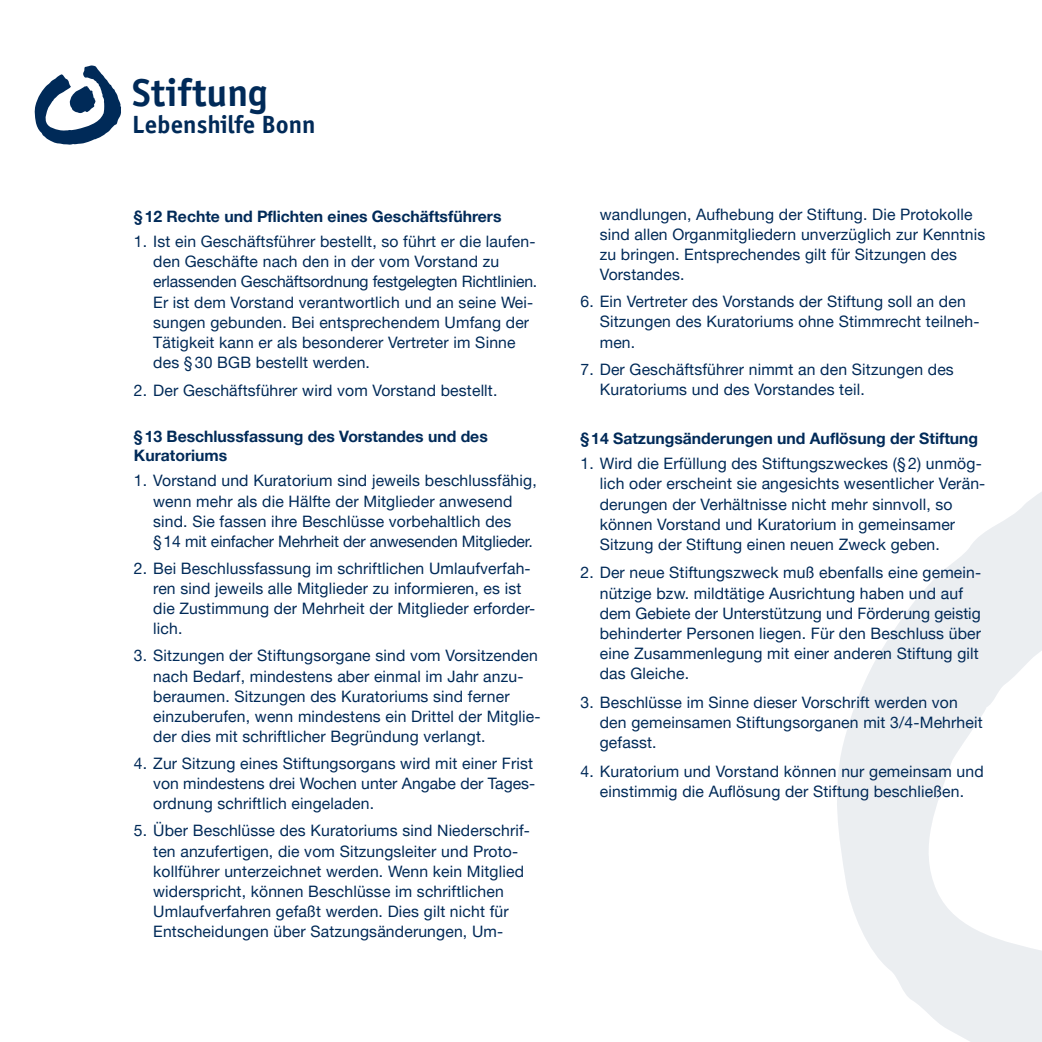
<style>
.page{position:relative;width:1042px;height:1042px;background:#fff}
.page>*{position:absolute;margin:0;border:0;box-sizing:border-box;transform-origin:0 0}
.t1{font:700 38.85px "Officina Sans";color:#002a58}
.t2{font:700 25.03px "Officina Sans";color:#002a58}
.t3{font:15.75px/20.1px "Helvetica Neue LT Pro";letter-spacing:.01em;color:#002a58}
.t4{font:700 15.75px/19.2px "Helvetica Neue LT Pro";color:#002a58}
</style>
<div class="page">
<svg style="left:35px;top:65px;width:86px;height:80px"></svg>
<svg style="left:837px;top:492px;width:205px;height:550px;fill:#ebeef1"></svg>
<hr style="left:1041px;top:0;width:1px;height:140px;background:#e7eaf2">
<h1 class="t1" style="left:132px;top:69px;width:137px">Stiftung</h1>
<h2 class="t2" style="left:132px;top:109px;width:185px">Lebenshilfe Bonn</h2>
<p class="t4" style="left:134px;top:206px;width:369px">§ 12 Rechte und Pflichten eines Geschäftsführers</p>
<p class="t3" style="left:153px;top:231px;width:386px;text-indent:-19px">1. Ist ein Geschäftsführer bestellt, so führt er die laufen&shy;den Geschäfte nach den in der vom Vorstand zu erlassenden Geschäftsordnung festgelegten Richtlinien.<br>Er ist dem Vorstand verantwortlich und an seine Wei&shy;sungen gebunden. Bei entsprechendem Umfang der Tätigkeit kann er als besonderer Vertreter im Sinne des § 30 BGB bestellt werden.</p>
<p class="t3" style="left:134px;top:379px;width:365px">2. Der Geschäftsführer wird vom Vorstand bestellt.</p>
<p class="t4" style="left:134px;top:426px;width:355px">§13 Beschlussfassung des Vorstandes und des<br>Kuratoriums</p>
<p class="t3" style="left:153px;top:470px;width:385px;text-indent:-19px">1. Vorstand und Kuratorium sind jeweils beschlussfähig, wenn mehr als die Hälfte der Mitglieder anwesend sind. Sie fassen ihre Beschlüsse vorbehaltlich des §14 mit einfacher Mehrheit der anwesenden Mitglieder.</p>
<p class="t3" style="left:153px;top:558px;width:384px;text-indent:-19px">2. Bei Beschlussfassung im schriftlichen Umlaufverfah&shy;ren sind jeweils alle Mitglieder zu informieren, es ist die Zustimmung der Mehrheit der Mitglieder erforder&shy;lich.</p>
<p class="t3" style="left:153px;top:645px;width:389px;text-indent:-19px">3. Sitzungen der Stiftungsorgane sind vom Vorsitzenden nach Bedarf, mindestens aber einmal im Jahr anzu&shy;beraumen. Sitzungen des Kuratoriums sind ferner einzuberufen, wenn mindestens ein Drittel der Mitglie&shy;der dies mit schriftlicher Begründung verlangt.</p>
<p class="t3" style="left:153px;top:753px;width:383px;text-indent:-19px">4. Zur Sitzung eines Stiftungsorgans wird mit einer Frist von mindestens drei Wochen unter Angabe der Tages&shy;ordnung schriftlich eingeladen.</p>
<p class="t3" style="left:153px;top:820px;width:378px;text-indent:-19px">5. Über Beschlüsse des Kuratoriums sind Niederschrif&shy;ten anzufertigen, die vom Sitzungsleiter und Proto&shy;kollführer unterzeichnet werden. Wenn kein Mitglied widerspricht, können Beschlüsse im schriftlichen Umlaufverfahren gefaßt werden. Dies gilt nicht für Entscheidungen über Satzungsänderungen, Um-</p>
<p class="t3" style="left:600px;top:204px;width:387px">wandlungen, Aufhebung der Stiftung. Die Protokolle sind allen Organmitgliedern unverzüglich zur Kenntnis zu bringen. Entsprechendes gilt für Sitzungen des Vorstandes.</p>
<p class="t3" style="left:600px;top:291px;width:381px;text-indent:-19px">6. Ein Vertreter des Vorstands der Stiftung soll an den<br>Sitzungen des Kuratoriums ohne Stimmrecht teilneh&shy;men.</p>
<p class="t3" style="left:600px;top:358px;width:355px;text-indent:-19px">7. Der Geschäftsführer nimmt an den Sitzungen des<br>Kuratoriums und des Vorstandes teil.</p>
<p class="t4" style="left:580px;top:429px;width:399px">§ 14 Satzungsänderungen und Auflösung der Stiftung</p>
<p class="t3" style="left:600px;top:453px;width:387px;text-indent:-19px">1. Wird die Erfüllung des Stiftungszweckes (§ 2) unmög&shy;lich oder erscheint sie angesichts wesentlicher Verän&shy;derungen der Verhältnisse nicht mehr sinnvoll, so können Vorstand und Kuratorium in gemeinsamer Sitzung der Stiftung einen neuen Zweck geben.</p>
<p class="t3" style="left:600px;top:562px;width:383px;text-indent:-19px">2. Der neue Stiftungszweck muß ebenfalls eine gemein&shy;nützige bzw. mildtätige Ausrichtung haben und auf dem Gebiete der Unterstützung und Förderung geistig behinderter Personen liegen. Für den Beschluss über eine Zusammenlegung mit einer anderen Stiftung gilt das Gleiche.</p>
<p class="t3" style="left:600px;top:691px;width:384px;text-indent:-19px">3. Beschlüsse im Sinne dieser Vorschrift werden von den gemeinsamen Stiftungsorganen mit 3/4-Mehrheit gefasst.</p>
<p class="t3" style="left:580px;top:760px;width:405px;text-align:center">4. Kuratorium und Vorstand können nur gemeinsam und einstimmig die Auflösung der Stiftung beschließen.</p>
</div>
